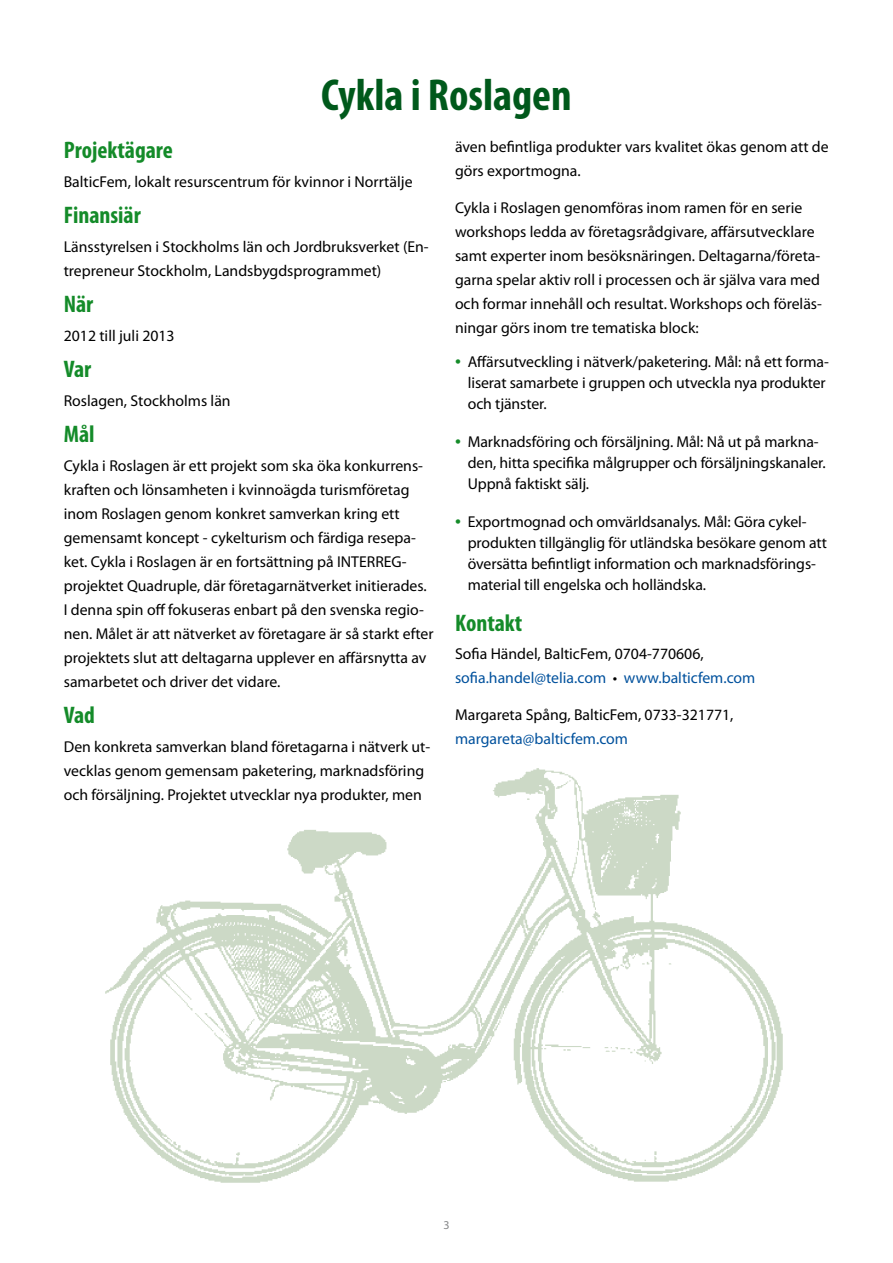
<style>
.page{position:relative;width:893px;height:1263px;background:#fff}
.page>*{position:absolute;margin:0;border:0;box-sizing:border-box;transform-origin:0 0}
.t1{font:700 condensed 45px "Myriad Pro";color:#00591b}
.t2{font:700 condensed 24px "Myriad Pro";color:#148b29}
.t3{font:15.75px/24px "Myriad Pro";color:#000}
.t4{font:15.75px/24px "Myriad Pro";color:#00519d}
.t5{font:12px "Myriad Pro";color:#87888a}
.s1{font-size:21px;color:#148b29}
.s2{color:#000}
</style>
<div class="page">
<img style="left:105px;top:768px;width:678px;height:415px">
<h1 class="t1" style="left:321px;top:71px;width:252px">Cykla i Roslagen</h1>
<h2 class="t2" style="left:64px;top:137px;width:111px">Projektägare</h2>
<p class="t3" style="left:64px;top:170px;width:350px">BalticFem, lokalt resurscentrum för kvinnor i Norrtälje</p>
<h2 class="t2" style="left:64px;top:202px;width:79px">Finansiär</h2>
<p class="t3" style="left:64px;top:235px;width:366px">Länsstyrelsen i Stockholms län och Jordbruksverket (En&shy;trepreneur Stockholm, Landsbygdsprogrammet)</p>
<h2 class="t2" style="left:64px;top:291px;width:31px">När</h2>
<p class="t3" style="left:64px;top:324px;width:112px">2012 till juli 2013</p>
<h2 class="t2" style="left:64px;top:356px;width:29px">Var</h2>
<p class="t3" style="left:64px;top:389px;width:168px">Roslagen, Stockholms län</p>
<h2 class="t2" style="left:64px;top:421px;width:32px">Mål</h2>
<p class="t3" style="left:64px;top:454px;width:371px">Cykla i Roslagen är ett projekt som ska öka konkurrens&shy;kraften och lönsamheten i kvinnoägda turismföretag inom Roslagen genom konkret samverkan kring ett gemensamt koncept - cykelturism och färdiga resepa&shy;ket. Cykla i Roslagen är en fortsättning på INTERREG&shy;projektet Quadruple, där företagarnätverket initierades.<br>I denna spin off fokuseras enbart på den svenska regio&shy;nen. Målet är att nätverket av företagare är så starkt efter projektets slut att deltagarna upplever en affärsnytta av samarbetet och driver det vidare.</p>
<h2 class="t2" style="left:64px;top:702px;width:33px">Vad</h2>
<p class="t3" style="left:64px;top:735px;width:368px">Den konkreta samverkan bland företagarna i nätverk ut&shy;vecklas genom gemensam paketering, marknadsföring och försäljning. Projektet utvecklar nya produkter, men</p>
<p class="t3" style="left:455px;top:135px;width:375px">även befintliga produkter vars kvalitet ökas genom att de görs exportmogna.</p>
<p class="t3" style="left:455px;top:196px;width:369px">Cykla i Roslagen genomföras inom ramen för en serie workshops ledda av företagsrådgivare, affärsutvecklare samt experter inom besöksnäringen. Deltagarna/företa&shy;garna spelar aktiv roll i processen och är själva vara med och formar innehåll och resultat. Workshops och föreläs&shy;ningar görs inom tre tematiska block:</p>
<p class="t3" style="left:468px;top:351px;width:363px;line-height:21px;text-indent:-13px"><span class="s1">•</span> Affärsutveckling i nätverk/paketering. Mål: nå ett forma&shy;liserat samarbete i gruppen och utveckla nya produkter och tjänster.</p>
<p class="t3" style="left:468px;top:431px;width:359px;line-height:21px;text-indent:-13px"><span class="s1">•</span> Marknadsföring och försäljning. Mål: Nå ut på markna&shy;den, hitta specifika målgrupper och försäljningskanaler.<br>Uppnå faktiskt sälj.</p>
<p class="t3" style="left:468px;top:511px;width:361px;line-height:21px;text-indent:-13px"><span class="s1">•</span> Exportmognad och omvärldsanalys. Mål: Göra cykel&shy;produkten tillgänglig för utländska besökare genom att översätta befintligt information och marknadsförings&shy;material till engelska och holländska.</p>
<h2 class="t2" style="left:455px;top:609px;width:69px">Kontakt</h2>
<p class="t4" style="left:455px;top:642px;width:302px"><span class="s2">Sofia Händel, BalticFem, 0704-770606, </span>sofia.handel@telia.com <span class="s2">•</span> www.balticfem.com</p>
<p class="t3" style="left:455px;top:703px;width:280px">Margareta Spång, BalticFem, 0733-321771,</p>
<p class="t4" style="left:455px;top:727px;width:175px">margareta@balticfem.com</p>
<p class="t5" style="left:443px;top:1218px;width:8px">3</p>
</div>
